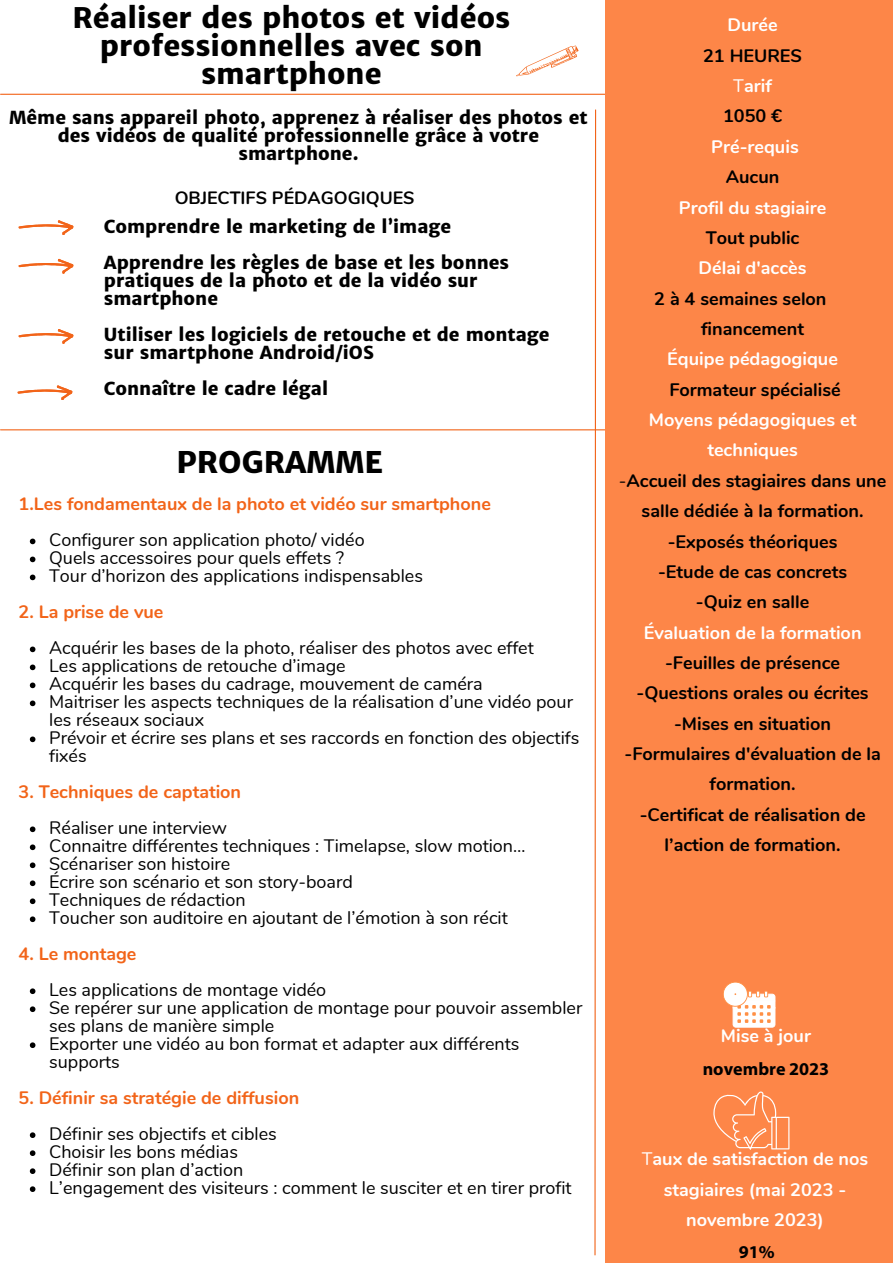
<style>
.page{position:relative;width:893px;height:1264px;background:#fff}
.page>*{position:absolute;margin:0;border:0;box-sizing:border-box;transform-origin:0 0}
.t1{font:800 30px "Merriweather Sans";color:#000}
.t2{font:800 28.5px/28px "Merriweather Sans";color:#000;text-align:center}
.t3{font:18px/18px "Nunito";color:#000}
.t4{font:700 18px/30.3px "Nunito";color:#000;text-align:center}
.t5{font:800 18px/18px "Merriweather Sans";color:#000}
.t6{font:700 18px/30.3px "Nunito";color:#fff;text-align:center}
.t7{font:700 18px "Nunito";color:#f26419}
.t8{font:700 18px/32.2px "Myriad Pro";color:#000;text-align:center}
.t9{font:700 17.85px "Nunito";color:#000}
.s1{font-weight:400}
.s2{font-family:"Nunito";color:#fff}
</style>
<div class="page">
<svg style="left:594px;top:109px;width:2px;height:1146px;background:#f7a87e"></svg>
<hr style="left:1px;top:94px;width:891px;height:1px;background:#f26419">
<hr style="left:1px;top:429px;width:605px;height:1px;background:#f26419">
<div style="left:605px;top:0;width:287px;height:1262px;background:#fd8648"></div>
<svg style="left:516px;top:45px;width:62px;height:31px"></svg>
<svg style="left:19px;top:259px;width:54px;height:14px"></svg>
<svg style="left:19px;top:220px;width:54px;height:15px"></svg>
<svg style="left:19px;top:329px;width:54px;height:14px"></svg>
<svg style="left:723px;top:982px;width:52px;height:45px"></svg>
<svg style="left:713px;top:1091px;width:76px;height:58px"></svg>
<svg style="left:18px;top:385px;width:54px;height:15px"></svg>
<svg style="left:30px;top:538px;width:5px;height:6px"></svg>
<svg style="left:30px;top:556px;width:5px;height:6px"></svg>
<svg style="left:30px;top:574px;width:5px;height:6px"></svg>
<svg style="left:30px;top:646px;width:5px;height:6px"></svg>
<svg style="left:30px;top:664px;width:5px;height:6px"></svg>
<svg style="left:30px;top:682px;width:5px;height:6px"></svg>
<svg style="left:30px;top:700px;width:5px;height:6px"></svg>
<svg style="left:30px;top:736px;width:5px;height:6px"></svg>
<svg style="left:30px;top:826px;width:5px;height:6px"></svg>
<svg style="left:30px;top:844px;width:5px;height:6px"></svg>
<svg style="left:30px;top:862px;width:5px;height:6px"></svg>
<svg style="left:30px;top:880px;width:5px;height:6px"></svg>
<svg style="left:30px;top:898px;width:5px;height:6px"></svg>
<svg style="left:30px;top:916px;width:5px;height:6px"></svg>
<svg style="left:30px;top:988px;width:5px;height:6px"></svg>
<svg style="left:30px;top:1006px;width:5px;height:6px"></svg>
<svg style="left:30px;top:1042px;width:5px;height:6px"></svg>
<svg style="left:30px;top:1132px;width:5px;height:5px"></svg>
<svg style="left:30px;top:1150px;width:5px;height:5px"></svg>
<svg style="left:30px;top:1168px;width:5px;height:5px"></svg>
<svg style="left:30px;top:1186px;width:5px;height:5px"></svg>
<p class="t2" style="left:72px;top:3px;width:439px">Réaliser des photos et vidéos professionnelles avec son smartphone</p>
<p class="t5" style="left:9px;top:108px;width:580px;text-align:center">Même sans appareil photo, apprenez à réaliser des photos et des vidéos de qualité professionnelle grâce à votre smartphone.</p>
<p class="t9" style="left:175px;top:186px;width:241px">OBJECTIFS PÉDAGOGIQUES</p>
<p class="t5" style="left:104px;top:218px;width:348px">Comprendre le marketing de l’image</p>
<p class="t5" style="left:104px;top:254px;width:406px">Apprendre les règles de base et les bonnes pratiques de la photo et de la vidéo sur smartphone</p>
<p class="t5" style="left:104px;top:326px;width:447px">Utiliser les logiciels de retouche et de montage sur smartphone Android/iOS</p>
<p class="t5" style="left:104px;top:380px;width:226px">Connaître le cadre légal</p>
<p class="t1" style="left:176px;top:443px;width:208px">PROGRAMME</p>
<p class="t7" style="left:19px;top:492px;width:474px">1.Les fondamentaux de la photo et vidéo sur smartphone</p>
<p class="t3" style="left:49px;top:531px;width:317px">Configurer son application photo/ vidéo</p>
<p class="t3" style="left:49px;top:549px;width:296px">Quels accessoires pour quels effets ?</p>
<p class="t3" style="left:49px;top:567px;width:375px">Tour d’horizon des applications indispensables</p>
<p class="t7" style="left:19px;top:600px;width:146px">2. La prise de vue</p>
<p class="t3" style="left:49px;top:639px;width:486px">Acquérir les bases de la photo, réaliser des photos avec effet</p>
<p class="t3" style="left:49px;top:657px;width:298px">Les applications de retouche d’image</p>
<p class="t3" style="left:49px;top:675px;width:435px">Acquérir les bases du cadrage, mouvement de caméra</p>
<p class="t3" style="left:49px;top:693px;width:525px">Maitriser les aspects techniques de la réalisation d’une vidéo pour les réseaux sociaux</p>
<p class="t3" style="left:49px;top:729px;width:531px">Prévoir et écrire ses plans et ses raccords en fonction des objectifs fixés</p>
<p class="t7" style="left:19px;top:780px;width:224px">3. Techniques de captation</p>
<p class="t3" style="left:49px;top:819px;width:179px">Réaliser une interview</p>
<p class="t3" style="left:49px;top:837px;width:478px">Connaitre différentes techniques : Timelapse, slow motion…</p>
<p class="t3" style="left:49px;top:855px;width:183px">Scénariser son histoire</p>
<p class="t3" style="left:49px;top:873px;width:305px">Écrire son scénario et son story-board</p>
<p class="t3" style="left:49px;top:891px;width:198px">Techniques de rédaction</p>
<p class="t3" style="left:49px;top:909px;width:460px">Toucher son auditoire en ajoutant de l’émotion à son récit</p>
<p class="t7" style="left:19px;top:942px;width:119px">4. Le montage</p>
<p class="t3" style="left:49px;top:981px;width:278px">Les applications de montage vidéo</p>
<p class="t3" style="left:49px;top:999px;width:534px">Se repérer sur une application de montage pour pouvoir assembler ses plans de manière simple</p>
<p class="t3" style="left:49px;top:1035px;width:472px">Exporter une vidéo au bon format et adapter aux différents supports</p>
<p class="t7" style="left:19px;top:1086px;width:282px">5. Définir sa stratégie de diffusion</p>
<p class="t3" style="left:49px;top:1125px;width:229px">Définir ses objectifs et cibles</p>
<p class="t3" style="left:49px;top:1143px;width:190px">Choisir les bons médias</p>
<p class="t3" style="left:49px;top:1161px;width:195px">Définir son plan d’action</p>
<p class="t3" style="left:49px;top:1179px;width:524px">L’engagement des visiteurs : comment le susciter et en tirer profit</p>
<p class="t6" style="left:727px;top:10px;width:52px">Durée</p>
<p class="t4" style="left:703px;top:41px;width:100px">21 HEURES</p>
<p class="t6" style="left:733px;top:71px;width:40px"><span class="s1">T</span>arif</p>
<p class="t4" style="left:723px;top:101px;width:61px">1050 €</p>
<p class="t6" style="left:711px;top:132px;width:89px">Pré-requis</p>
<p class="t4" style="left:725px;top:162px;width:55px">Aucun</p>
<p class="t6" style="left:678px;top:192px;width:149px">Profil du stagiaire</p>
<p class="t4" style="left:705px;top:223px;width:95px">Tout public</p>
<p class="t6" style="left:698px;top:253px;width:109px">Délai d'accès</p>
<p class="t4" style="left:701px;top:283px;width:127px;text-align:left;text-indent:-47px">2 à 4 semaines selon financement</p>
<p class="t6" style="left:667px;top:344px;width:172px">Équipe pédagogique</p>
<p class="t4" style="left:669px;top:374px;width:173px">Formateur spécialisé</p>
<p class="t6" style="left:648px;top:405px;width:209px">Moyens pédagogiques et techniques</p>
<p class="t4" style="left:618px;top:465px;width:269px"><span class="s1">-</span>Accueil des stagiaires dans une salle dédiée à la formation.</p>
<p class="t4" style="left:667px;top:526px;width:171px">-Exposés théoriques</p>
<p class="t4" style="left:658px;top:557px;width:190px">-Etude de cas concrets</p>
<p class="t4" style="left:695px;top:587px;width:115px">-Quiz en salle</p>
<p class="t6" style="left:643px;top:617px;width:219px">Évaluation de la formation</p>
<p class="t4" style="left:665px;top:648px;width:177px">-Feuilles de présence</p>
<p class="t4" style="left:636px;top:678px;width:234px">-Questions orales ou écrites</p>
<p class="t4" style="left:674px;top:708px;width:159px">-Mises en situation</p>
<p class="t4" style="left:624px;top:739px;width:258px">-Formulaires d'évaluation de la formation.</p>
<p class="t4" style="left:639px;top:799px;width:227px">-Certificat de réalisation de l’action de formation.</p>
<p class="t8" style="left:702px;top:1019px;width:128px"><span class="s2">Mise à jour </span>novembre 2023</p>
<p class="t6" style="left:641px;top:1144px;width:228px"><span class="s1">T</span>aux de satisfaction de nos stagiaires (mai 2023 - novembre 2023)</p>
<p class="t8" style="left:738px;top:1235px;width:37px">91%</p>
</div>
